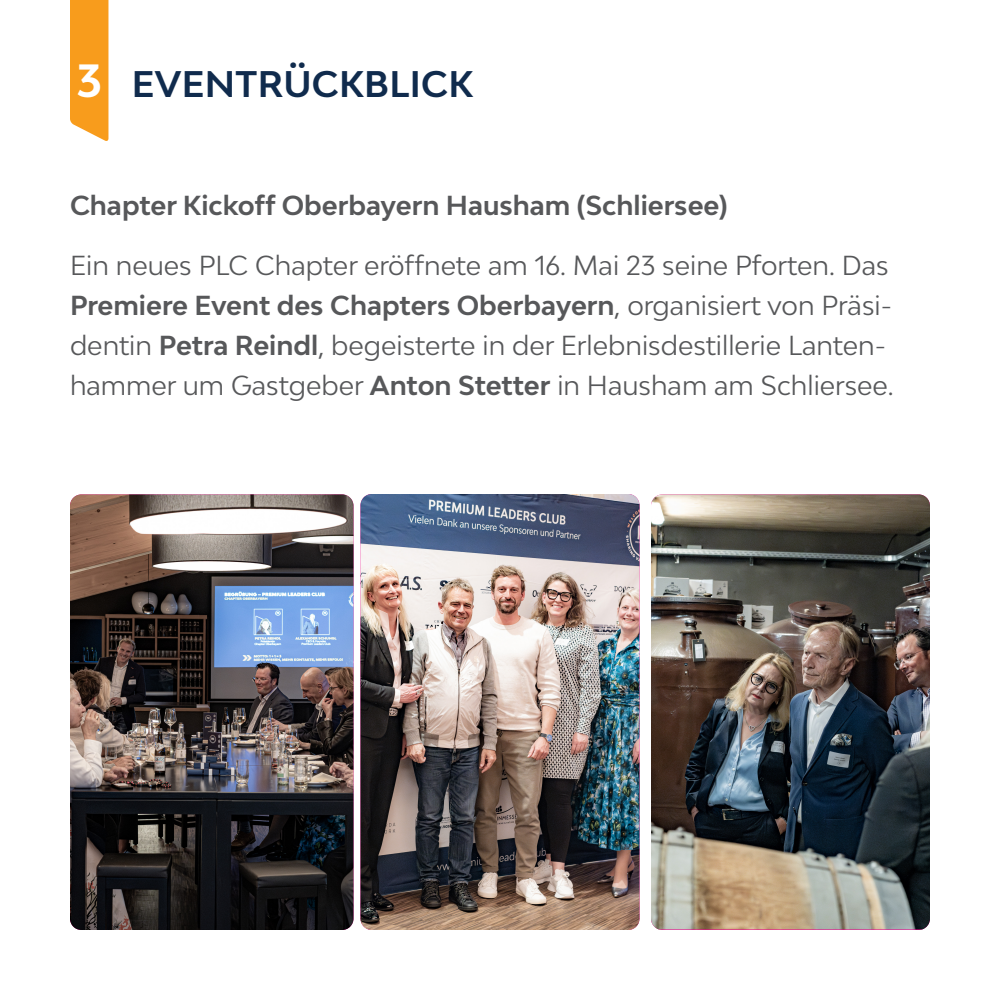
<style>
.page{position:relative;width:1000px;height:1000px;background:#fff}
.page>*{position:absolute;margin:0;border:0;box-sizing:border-box;transform-origin:0 0}
.t1{font:700 44px "Bw Modelica";color:#fff}
.t2{font:700 35px "Bw Modelica";letter-spacing:.01em;color:#102b4d}
.t3{font:26px/40px "Bw Modelica";color:#57585a}
.t4{font:700 26px "Bw Modelica";color:#57585a}
.s1{font-weight:700}
</style>
<div class="page">
<div style="left:70px;top:0;width:38px;height:141px;background:#f89c1c"></div>
<img style="left:70px;top:494px;width:284px;height:436px">
<img style="left:360px;top:494px;width:280px;height:436px">
<img style="left:651px;top:494px;width:279px;height:435px">
<p class="t1" style="left:76px;top:52px;width:27px">3</p>
<p class="t2" style="left:132px;top:62px;width:343px">EVENTRÜCKBLICK</p>
<p class="t4" style="left:70px;top:189px;width:659px">Chapter Kickoff Oberbayern Hausham (Schliersee)</p>
<p class="t3" style="left:70px;top:245px;width:825px">Ein neues PLC Chapter eröffnete am 16. Mai 23 seine Pforten. Das <span class="s1">Premiere Event des Chapters Oberbayern</span>, organisiert von Präsi&shy;dentin <span class="s1">Petra Reindl</span>, begeisterte in der Erlebnisdestillerie Lanten&shy;hammer um Gastgeber <span class="s1">Anton Stetter</span> in Hausham am Schliersee.</p>
</div>
